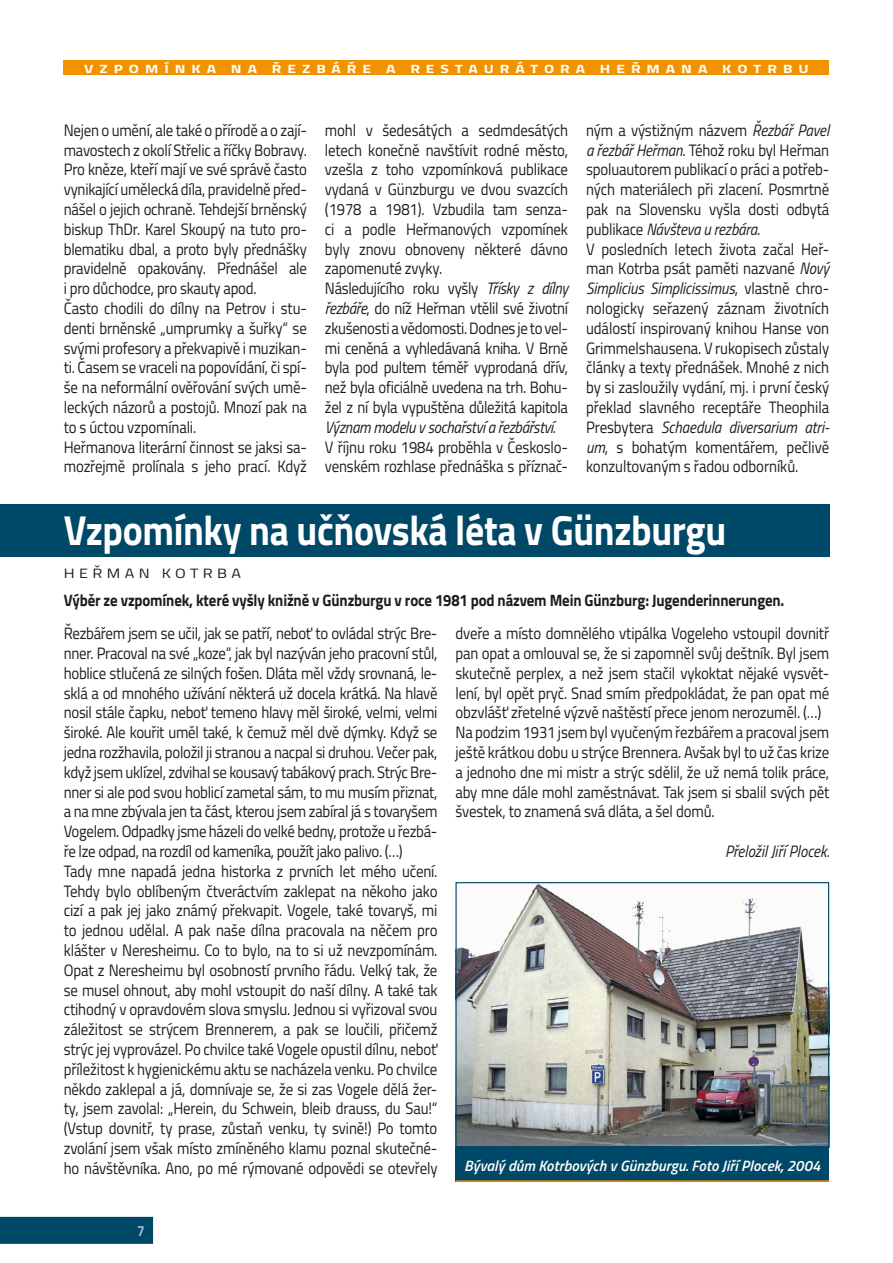
<style>
.page{position:relative;width:893px;height:1263px;background:#fff}
.page>*{position:absolute;margin:0;border:0;box-sizing:border-box;transform-origin:0 0}
.titl{font:700 42px "Titillium";letter-spacing:-.01em;color:#fff;scale:.9 1}
.text{font:16.5px/19.8px "Titillium";letter-spacing:-.01em;color:#1d1d1b;text-align:justify;scale:.9 1}
.perex{font:700 16.5px "Titillium";letter-spacing:-.01em;color:#1d1d1b;scale:.9 1}
.autor_dole{font:italic 16.5px "Titillium";color:#1d1d1b;scale:.9 1}
.popisek_neg{font:italic 600 15px "Titillium";letter-spacing:.005em;color:#fff}
.t1{font:700 15px "Titillium";color:#98bcd0;scale:.9 1}
.autor{font:13.5px "Titillium";letter-spacing:.27em;color:#1d1d1b;scale:1.2 1}
.t2{font:700 12px "Titillium";letter-spacing:.38em;color:#fff;scale:1.3 1}
.s1{font-style:italic}
</style>
<div class="page">
<div style="left:64px;top:61px;width:765px;height:14px;background:#f39200"></div>
<div style="left:0;top:1217px;width:153px;height:27px;background:#004867"></div>
<img style="left:457px;top:884px;width:370px;height:261px">
<div style="left:455px;top:882px;width:374px;height:265px;border:1px solid #004867"></div>
<div style="left:455px;top:1147px;width:374px;height:34px;background:#004867"></div>
<div style="left:0;top:505px;width:829px;height:52px;background:#004867"></div>
<hr style="left:455px;top:1180px;width:374px;height:2px;background:#f39200">
<p class="t2" style="left:84px;top:59px;width:559px">VZPOMÍNKA NA ŘEZBÁŘE A RESTAURÁTORA HEŘMANA KOTRBU</p>
<p class="text" style="left:64px;top:119px;width:272px">Nejen o umění, ale také o přírodě a o zají‑ mavostech z okolí Střelic a říčky Bobravy.<br>Pro kněze, kteří mají ve své správě často vynikající umělecká díla, pravidelně před‑ nášel o jejich ochraně. Tehdejší brněnský biskup ThDr. Karel Skoupý na tuto pro‑ blematiku dbal, a proto byly přednášky pravidelně opakovány. Přednášel ale i pro důchodce, pro skauty apod.</p>
<p class="text" style="left:64px;top:297px;width:272px">Často chodili do dílny na Petrov i stu‑ denti brněnské „umprumky a šuřky“ se svými profesory a překvapivě i muzikan‑ ti. Časem se vraceli na popovídání, či spí‑ še na neformální ověřování svých umě‑ leckých názorů a postojů. Mnozí pak na to s úctou vzpomínali.</p>
<p class="text" style="left:64px;top:436px;width:272px">Heřmanova literární činnost se jaksi sa‑ mozřejmě prolínala s jeho prací. Když</p>
<p class="text" style="left:325px;top:119px;width:272px">mohl v šedesátých a sedmdesátých letech konečně navštívit rodné město, vzešla z toho vzpomínková publikace vydaná v Günzburgu ve dvou svazcích (1978 a 1981). Vzbudila tam senza‑ ci a podle Heřmanových vzpomínek byly znovu obnoveny některé dávno zapomenuté zvyky.</p>
<p class="text" style="left:325px;top:278px;width:272px">Následujícího roku vyšly <span class="s1">Třísky z dílny řezbáře</span>, do níž Heřman vtělil své životní zkušenosti a vědomosti. Dodnes je to vel‑ mi ceněná a vyhledávaná kniha. V Brně byla pod pultem téměř vyprodaná dřív, než byla oficiálně uvedena na trh. Bohu‑ žel z ní byla vypuštěna důležitá kapitola <span class="s1">Význam modelu v sochařství a řezbářství</span>.</p>
<p class="text" style="left:325px;top:436px;width:272px">V říjnu roku 1984 proběhla v Českoslo‑ venském rozhlase přednáška s příznač‑</p>
<p class="text" style="left:586px;top:119px;width:272px">ným a výstižným názvem <span class="s1">Řezbář Pavel a řezbář Heřman</span>. Téhož roku byl Heřman spoluautorem publikací o práci a potřeb‑ ných materiálech při zlacení. Posmrtně pak na Slovensku vyšla dosti odbytá publikace <span class="s1">Návšteva u rezbára</span>.</p>
<p class="text" style="left:586px;top:238px;width:272px">V posledních letech života začal Heř‑ man Kotrba psát paměti nazvané <span class="s1">Nový Simplicius Simplicissimus</span>, vlastně chro‑ nologicky seřazený záznam životních událostí inspirovaný knihou Hanse von Grimmelshausena. V rukopisech zůstaly články a texty přednášek. Mnohé z nich by si zasloužily vydání, mj. i první český překlad slavného receptáře Theophila Presbytera <span class="s1">Schaedula diversarium atri&shy;um</span>, s bohatým komentářem, pečlivě konzultovaným s řadou odborníků.</p>
<p class="titl" style="left:64px;top:498px;width:738px">Vzpomínky na učňovská léta v Günzburgu</p>
<p class="autor" style="left:64px;top:563px;width:149px">HEŘMAN KOTRBA</p>
<p class="perex" style="left:64px;top:588px;width:802px">Výběr ze vzpomínek, které vyšly knižně v Günzburgu v roce 1981 pod názvem Mein Günzburg: Jugenderinnerungen.</p>
<p class="text" style="left:64px;top:623px;width:417px">Řezbářem jsem se učil, jak se patří, neboť to ovládal strýc Bre‑ nner. Pracoval na své „koze“, jak byl nazýván jeho pracovní stůl, hoblice stlučená ze silných fošen. Dláta měl vždy srovnaná, le‑ sklá a od mnohého užívání některá už docela krátká. Na hlavě nosil stále čapku, neboť temeno hlavy měl široké, velmi, velmi široké. Ale kouřit uměl také, k čemuž měl dvě dýmky. Když se jedna rozžhavila, položil ji stranou a nacpal si druhou. Večer pak, když jsem uklízel, zdvihal se kousavý tabákový prach. Strýc Bre‑ nner si ale pod svou hoblicí zametal sám, to mu musím přiznat, a na mne zbývala jen ta část, kterou jsem zabíral já s tovaryšem Vogelem. Odpadky jsme házeli do velké bedny, protože u řezbá‑ ře lze odpad, na rozdíl od kameníka, použít jako palivo. (…)</p>
<p class="text" style="left:64px;top:860px;width:417px">Tady mne napadá jedna historka z prvních let mého učení.<br>Tehdy bylo oblíbeným čtveráctvím zaklepat na někoho jako cizí a pak jej jako známý překvapit. Vogele, také tovaryš, mi to jednou udělal. A pak naše dílna pracovala na něčem pro klášter v Neresheimu. Co to bylo, na to si už nevzpomínám.<br>Opat z Neresheimu byl osobností prvního řádu. Velký tak, že se musel ohnout, aby mohl vstoupit do naší dílny. A také tak ctihodný v opravdovém slova smyslu. Jednou si vyřizoval svou záležitost se strýcem Brennerem, a pak se loučili, přičemž strýc jej vyprovázel. Po chvilce také Vogele opustil dílnu, neboť příležitost k hygienickému aktu se nacházela venku. Po chvilce někdo zaklepal a já, domnívaje se, že si zas Vogele dělá žer‑ ty, jsem zavolal: „Herein, du Schwein, bleib drauss, du Sau!“ (Vstup dovnitř, ty prase, zůstaň venku, ty svině!) Po tomto zvolání jsem však místo zmíněného klamu poznal skutečné‑ ho návštěvníka. Ano, po mé rýmované odpovědi se otevřely</p>
<p class="text" style="left:455px;top:623px;width:417px">dveře a místo domnělého vtipálka Vogeleho vstoupil dovnitř pan opat a omlouval se, že si zapomněl svůj deštník. Byl jsem skutečně perplex, a než jsem stačil vykoktat nějaké vysvět‑ lení, byl opět pryč. Snad smím předpokládat, že pan opat mé obzvlášť zřetelné výzvě naštěstí přece jenom nerozuměl. (…)</p>
<p class="text" style="left:455px;top:722px;width:417px">Na podzim 1931 jsem byl vyučeným řezbářem a pracoval jsem ještě krátkou dobu u strýce Brennera. Avšak byl to už čas krize a jednoho dne mi mistr a strýc sdělil, že už nemá tolik práce, aby mne dále mohl zaměstnávat. Tak jsem si sbalil svých pět švestek, to znamená svá dláta, a šel domů.</p>
<p class="autor_dole" style="left:725px;top:839px;width:117px">Přeložil Jiří Plocek.</p>
<p class="popisek_neg" style="left:464px;top:1154px;width:358px">Bývalý dům Kotrbových v Günzburgu. Foto Jiří Plocek, 2004</p>
<p class="t1" style="left:137px;top:1219px;width:10px">7</p>
</div>
